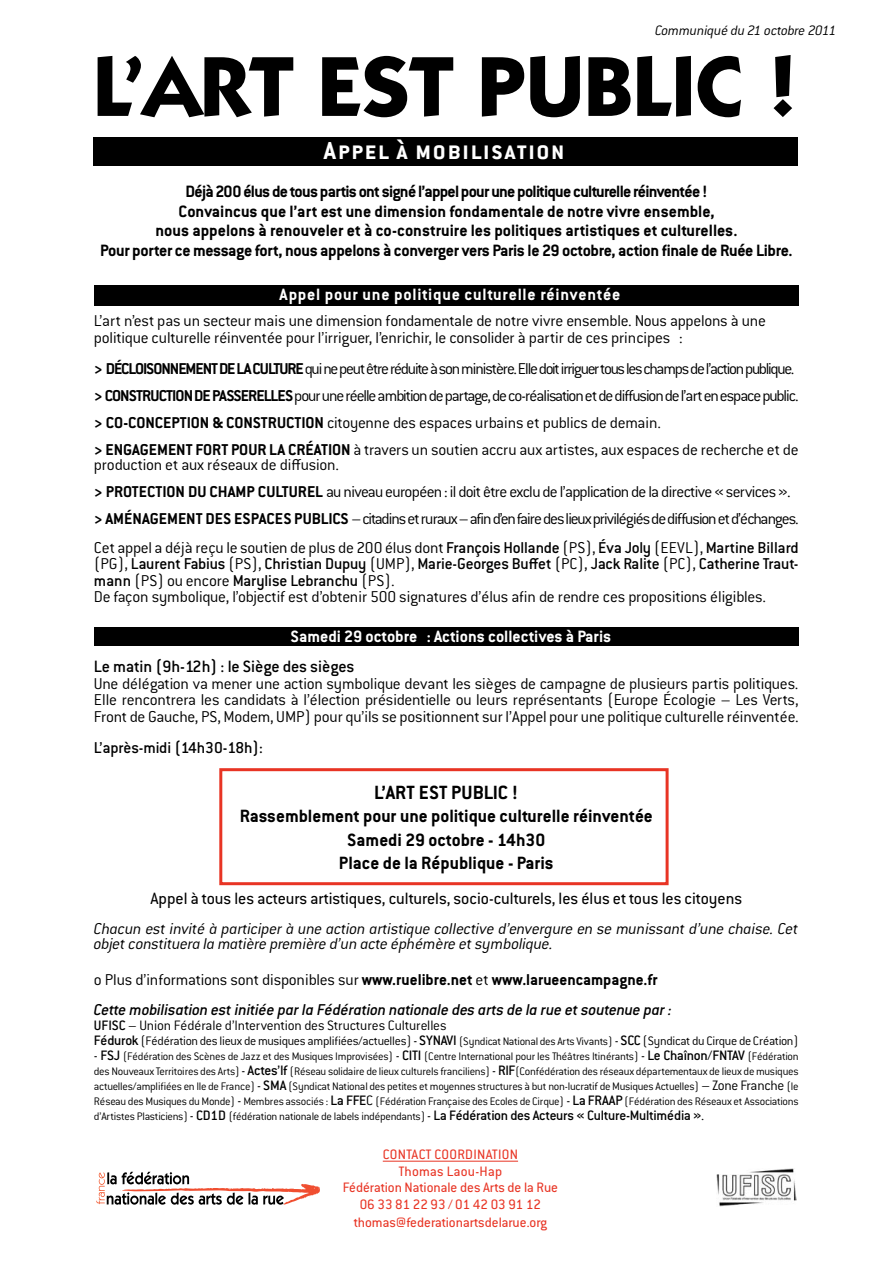
<style>
.page{position:relative;width:893px;height:1263px;background:#fff}
.page>*{position:absolute;margin:0;border:0;box-sizing:border-box;transform-origin:0 0}
.t1{font:700 85.5px "ITC Kabel Std";color:#000}
.t2{font:700 27px "Conduit ITC Std";letter-spacing:.04em;color:#fff}
.t3{font:700 21px "Conduit ITC Std";color:#000}
.t4{font:700 19.5px/23.4px "Conduit ITC Std";color:#000;text-align:center}
.t5{font:700 18px/19.5px "Conduit ITC Std";letter-spacing:-.01em;color:#000;text-align:center}
.t6{font:18px "Conduit ITC Std";color:#000}
.t7{font:700 18px "Conduit ITC Std";letter-spacing:.04em;color:#fff}
.t8{font:700 18px "Conduit ITC Std";color:#fff}
.t9{font:500 18px "Conduit ITC Std";letter-spacing:-.01em;color:#000}
.t10{font:300 17.25px/16.5px "Conduit ITC Std";letter-spacing:-.02em;color:#000}
.t11{font:300 17.25px/27px "Conduit ITC Std";letter-spacing:-.05em;color:#000}
.t12{font:300 17.25px/27.5px "Conduit ITC Std";letter-spacing:-.04em;color:#000}
.t13{font:italic 300 17.25px/15px "Conduit ITC Std";letter-spacing:-.015em;color:#000}
.t14{font:italic 500 17.25px/30px "Conduit ITC Std";letter-spacing:-.01em;color:#000}
.t15{font:500 17.25px "Conduit ITC Std";color:#000}
.t16{font:15px/16.5px "Conduit ITC Std";color:#e83424;text-align:center}
.t17{font:300 15px "Conduit ITC Std";letter-spacing:-.015em;color:#000}
.t18{font:italic 300 15px "Conduit ITC Std";letter-spacing:-.02em;color:#000}
.t19{font:300 13.5px "Conduit ITC Std";letter-spacing:-.025em;color:#000}
.t20{font:300 12px/15px "Conduit ITC Std";letter-spacing:-.025em;color:#000;text-align:justify}
.s1{font-weight:700}
.s2{font-weight:500}
.s3{font-weight:300;font-style:normal}
.s4{font-weight:700;font-style:normal}
.s5{font-weight:500;font-size:15px}
.s6{font-size:15px}
.s7{font-size:12px}
</style>
<div class="page">
<hr style="left:383px;top:1161px;width:135px;height:1px;background:#e83424">
<div style="left:219px;top:768px;width:450px;height:117px;border:3px solid #e83424"></div>
<div style="left:93px;top:137px;width:705px;height:28px;background:#000"></div>
<div style="left:94px;top:285px;width:705px;height:21px;background:#000"></div>
<div style="left:94px;top:627px;width:705px;height:18px;background:#000"></div>
<img style="left:717px;top:1169px;width:79px;height:38px">
<svg style="left:96px;top:1172px;width:224px;height:33px"></svg>
<p class="t18" style="left:655px;top:21px;width:183px">Communiqué du 21 octobre 2011</p>
<h1 class="t1" style="left:93px;top:35px;width:706px">L’ART EST PUBLIC !</h1>
<h2 class="t2" style="left:324px;top:134px;width:243px">Appel à mobilisation</h2>
<p class="t5" style="left:100px;top:182px;width:694px">Déjà 200 élus de tous partis ont signé l’appel pour une politique culturelle réinventée !<br>Convaincus que l’art est une dimension fondamentale de notre vivre ensemble,<br>nous appelons à renouveler et à co-construire les politiques artistiques et culturelles.<br>Pour porter ce message fort, nous appelons à converger vers Paris le 29 octobre, action finale de Ruée Libre.</p>
<p class="t7" style="left:280px;top:284px;width:342px">Appel pour une politique culturelle réinventée</p>
<p class="t10" style="left:94px;top:312px;width:673px">L’art n’est pas un secteur mais une dimension fondamentale de notre vivre ensemble. Nous appelons à une politique culturelle réinventée pour l’irriguer, l’enrichir, le consolider à partir de ces principes :</p>
<p class="t11" style="left:94px;top:355px;width:706px"><span class="s1">&gt; DÉCLOISONNEMENT DE LA CULTURE</span> qui ne peut être réduite à son ministère. Elle doit irriguer tous les champs de l’action publique. <span class="s1">&gt; CONSTRUCTION DE PASSERELLES</span> pour une réelle ambition de partage, de co-réalisation et de diffusion de l’art en espace public. <span class="s1">&gt; CO-CONCEPTION &amp; CONSTRUCTION</span> citoyenne des espaces urbains et publics de demain.<br><span class="s1">&gt; ENGAGEMENT FORT POUR LA CRÉATION</span> à travers un soutien accru aux artistes, aux espaces de recherche et de</p>
<p class="t12" style="left:94px;top:451px;width:706px">production et aux réseaux de diffusion.<br><span class="s1">&gt; PROTECTION DU CHAMP CULTUREL</span> au niveau européen : il doit être exclu de l’application de la directive « services ». <span class="s1">&gt; AMÉNAGEMENT DES ESPACES PUBLICS</span> – citadins et ruraux – afin d’en faire des lieux privilégiés de diffusion et d’échanges.<br>Cet appel a déjà reçu le soutien de plus de 200 élus dont <span class="s2">François Hollande</span> (PS), <span class="s2">Éva Joly</span> (EEVL), <span class="s2">Martine Billard</span></p>
<p class="t10" style="left:94px;top:555px;width:706px">(PG), <span class="s2">Laurent Fabius</span> (PS), <span class="s2">Christian Dupuy</span> (UMP), <span class="s2">Marie-Georges Buffet</span> (PC), <span class="s2">Jack Ralite</span> (PC), <span class="s2">Catherine Traut&shy;mann</span> (PS) ou encore <span class="s2">Marylise Lebranchu</span> (PS).<br>De façon symbolique, l’objectif est d’obtenir 500 signatures d’élus afin de rendre ces propositions éligibles.</p>
<p class="t8" style="left:290px;top:625px;width:322px">Samedi 29 octobre : Actions collectives à Paris</p>
<p class="t9" style="left:94px;top:656px;width:262px">Le matin (9h-12h) : le Siège des sièges</p>
<p class="t10" style="left:94px;top:674px;width:706px;text-align:justify">Une délégation va mener une action symbolique devant les sièges de campagne de plusieurs partis politiques.<br>Elle rencontrera les candidats à l’élection présidentielle ou leurs représentants (Europe Écologie – Les Verts, Front de Gauche, PS, Modem, UMP) pour qu’ils se positionnent sur l’Appel pour une politique culturelle réinventée.</p>
<p class="t15" style="left:94px;top:737px;width:170px">L’après-midi (14h30-18h):</p>
<p class="t3" style="left:374px;top:779px;width:145px">L’ART EST PUBLIC !</p>
<p class="t4" style="left:240px;top:804px;width:415px">Rassemblement pour une politique culturelle réinventée<br>Samedi 29 octobre - 14h30<br>Place de la République - Paris</p>
<p class="t6" style="left:150px;top:887px;width:593px">Appel à tous les acteurs artistiques, culturels, socio-culturels, les élus et tous les citoyens</p>
<p class="t13" style="left:94px;top:921px;width:706px">Chacun est invité à participer à une action artistique collective d’envergure en se munissant d’une chaise. Cet objet constituera la matière première d’un acte éphémère et symbolique.</p>
<p class="t14" style="left:94px;top:964px;width:580px"><span class="s3">o Plus d’informations sont disponibles sur</span> <span class="s4">www.ruelibre.net</span> <span class="s3">et</span> <span class="s4">www.larueencampagne.fr<br></span>Cette mobilisation est initiée par la Fédération nationale des arts de la rue et soutenue par :</p>
<p class="t17" style="left:94px;top:1016px;width:354px"><span class="s2">UFISC</span> – Union Fédérale d’Intervention des Structures Culturelles</p>
<p class="t19" style="left:94px;top:1032px;width:706px"><span class="s5">Fédurok</span> (Fédération des lieux de musiques amplifiées/actuelles) <span class="s6">-</span> <span class="s5">SYNAVI</span> <span class="s7">(Syndicat National des Arts Vivants)</span> <span class="s6">-</span> <span class="s5">SCC</span> (Syndicat du Cirque de Création)</p>
<p class="t20" style="left:94px;top:1048px;width:706px"><span class="s6">-</span> <span class="s5">FSJ</span> (Fédération des Scènes de Jazz et des Musiques Improvisées) <span class="s6">-</span> <span class="s5">CITI</span> (Centre International pour les Théâtres Itinérants) <span class="s6">-</span> <span class="s5">Le Chaînon/FNTAV</span> (Fédération des Nouveaux Territoires des Arts) <span class="s6">-</span> <span class="s5">Actes’If</span> (Réseau solidaire de lieux culturels franciliens) <span class="s6">-</span> <span class="s5">RIF</span>(Confédération des réseaux départementaux de lieux de musiques actuelles/amplifiées en Ile de France) <span class="s6">-</span> <span class="s5">SMA</span> (Syndicat National des petites et moyennes structures à but non-lucratif de Musiques Actuelles) <span class="s6">– Zone Franche</span> (le Réseau des Musiques du Monde) <span class="s6">-</span> Membres associés : <span class="s5">La FFE</span><span class="s6">C</span> (Fédération Française des Ecoles de Cirque) <span class="s6">-</span> <span class="s5">La FRAAP</span> (Fédération des Réseaux et Associations d’Artistes Plasticiens) <span class="s6">-</span> <span class="s5">CD1D</span> (fédération nationale de labels indépendants) <span class="s6">-</span> <span class="s5">La Fédération des Acteurs « Culture-Multimédia »</span><span class="s6">.</span></p>
<p class="t16" style="left:343px;top:1146px;width:217px">CONTACT COORDINATION<br>Thomas Laou-Hap<br>Fédération Nationale des Arts de la Rue<br>06 33 81 22 93 / 01 42 03 91 12</p>
<p class="t16" style="left:354px;top:1213px;width:195px">thomas@federationartsdelarue.org</p>
</div>
